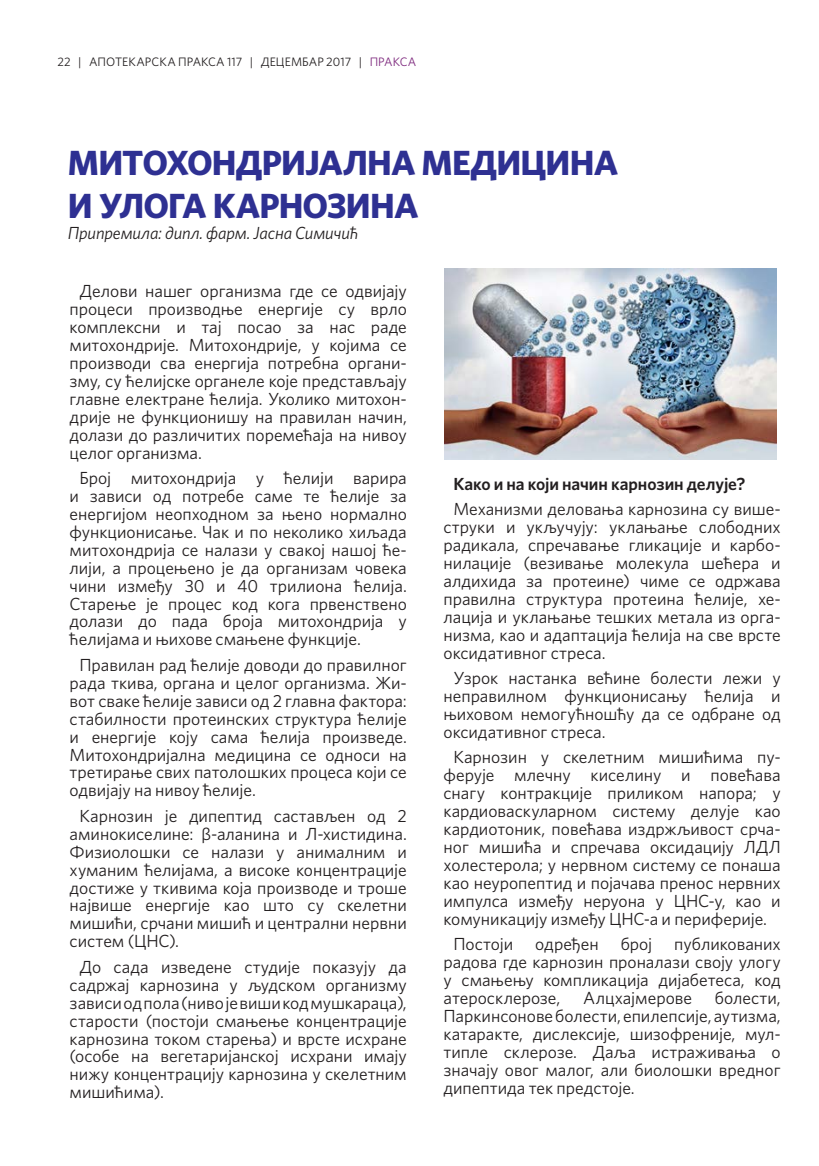
<style>
.page{position:relative;width:819px;height:1166px;background:#fff}
.page>*{position:absolute;margin:0;border:0;box-sizing:border-box;transform-origin:0 0}
.t1{font:700 35px/43.8px "Whitney";letter-spacing:-.025em;color:#2e3092}
.t2{font:17.5px/17.8px "Whitney";color:#231f20;text-align:justify}
.t3{font:italic 17.5px "Whitney";letter-spacing:-.01em;color:#231f20}
.t4{font:600 17.5px "Whitney";letter-spacing:-.005em;color:#231f20}
.t5{font:12.25px "Whitney";letter-spacing:.005em;color:#231f20}
.s1{color:#7d287d}
</style>
<div class="page">
<img style="left:444px;top:269px;width:332px;height:190px">
<p class="t5" style="left:57px;top:54px;width:360px">22 | AПОТЕКАРСКА ПРАКСА 117 | ДЕЦЕМБАР 2017 | <span class="s1">ПРАКСА</span></p>
<h1 class="t1" style="left:68px;top:140px;width:551px">МИТОХОНДРИЈАЛНА МЕДИЦИНА<br>И УЛОГА КАРНОЗИНА</h1>
<p class="t3" style="left:68px;top:222px;width:292px">Припремила: дипл. фарм. Jасна Симичић</p>
<p class="t2" style="left:70px;top:282px;width:339px;text-indent:10px">Делови нашег организма где се одвијају процеси производње енергије су врло комплексни и тај посао за нас раде митохондрије. Митохондрије, у којима се производи сва енергија потребна органи&shy;зму, су ћелијске органеле које представљају главне електране ћелија. Уколико митохон&shy;дрије не функционишу на правилан начин, долази до различитих поремећаја на нивоу целог организма.</p>
<p class="t2" style="left:70px;top:468px;width:339px;text-indent:10px">Број митохондрија у ћелији варира и зависи од потребе саме те ћелије за енергијом неопходном за њено нормално функционисање. Чак и по неколико хиљада митохондрија се налази у свакој нашој ће&shy;лији, а процењено је да организам човека чини између 30 и 40 трилиона ћелија.<br>Старење је процес код кога првенствено долази до пада броја митохондрија у ћелијама и њихове смањене функције.</p>
<p class="t2" style="left:70px;top:655px;width:339px;text-indent:10px">Правилан рад ћелије доводи до правилног рада ткива, органа и целог организма. Жи&shy;вот сваке ћелије зависи од 2 главна фактора: стабилности протеинских структура ћелије и енергије коју сама ћелија произведе.<br>Митохондријална медицина се односи на третирање свих патолошких процеса који се одвијају на нивоу ћелије.</p>
<p class="t2" style="left:70px;top:806px;width:339px;text-indent:10px">Карнозин је дипептид састављен од 2 аминокиселине: β-аланина и Л-хистидина.<br>Физиолошки се налази у анималним и хуманим ћелијама, а високе концентрације достиже у ткивима која производе и троше највише енергије као што су скелетни мишићи, срчани мишић и централни нервни систем (ЦНС).</p>
<p class="t2" style="left:70px;top:957px;width:339px;text-indent:10px">До сада изведене студије показују да садржај карнозина у људском организму зависи од пола (ниво је виши код мушкараца), старости (постоји смањење концентрације карнозина током старења) и врсте исхране (особе на вегетаријанској исхрани имају нижу концентрацију карнозина у скелетним мишићима).</p>
<p class="t4" style="left:453px;top:472px;width:293px">Како и на који начин карнозин делује?</p>
<p class="t2" style="left:443px;top:499px;width:339px;text-indent:10px">Механизми деловања карнозина су више&shy;струки и укључују: уклањање слободних радикала, спречавање гликације и карбо&shy;нилације (везивање молекула шећера и алдихида за протеине) чиме се одржава правилна структура протеина ћелије, хе&shy;лација и уклањање тешких метала из орга&shy;низма, као и адаптација ћелија на све врсте оксидативног стреса.</p>
<p class="t2" style="left:443px;top:668px;width:339px;text-indent:10px">Узрок настанка већине болести лежи у неправилном функционисању ћелија и њиховом немогућношћу да се одбране од оксидативног стреса.</p>
<p class="t2" style="left:443px;top:747px;width:339px;text-indent:10px">Карнозин у скелетним мишићима пу&shy;ферује млечну киселину и повећава снагу контракције приликом напора; у кардиоваскуларном систему делује као кардиотоник, повећава издржљивост срча&shy;ног мишића и спречава оксидацију ЛДЛ холестерола; у нервном систему се понаша као неуропептид и појачава пренос нервних импулса између неруона у ЦНС-у, као и комуникацију између ЦНС-а и периферије.</p>
<p class="t2" style="left:453px;top:934px;width:61px">Постоји</p>
<p class="t2" style="left:535px;top:934px;width:65px">одређен</p>
<p class="t2" style="left:620px;top:934px;width:33px">број</p>
<p class="t2" style="left:443px;top:934px;width:338px;text-indent:231px">публикованих радова где карнозин проналази своју улогу у смањењу компликација дијабетеса, код атеросклерозе,</p>
<p class="t2" style="left:443px;top:988px;width:339px;text-indent:271px">болести, Паркинсонове болести, епилепсије, аутизма, катаракте, дислексије, шизофреније, мул&shy;типле склерозе. Даља истраживања о значају овог малог, али биолошки вредног дипептида тек предстоје.</p>
<p class="t2" style="left:583px;top:988px;width:110px">Алцхајмерове</p>
</div>
